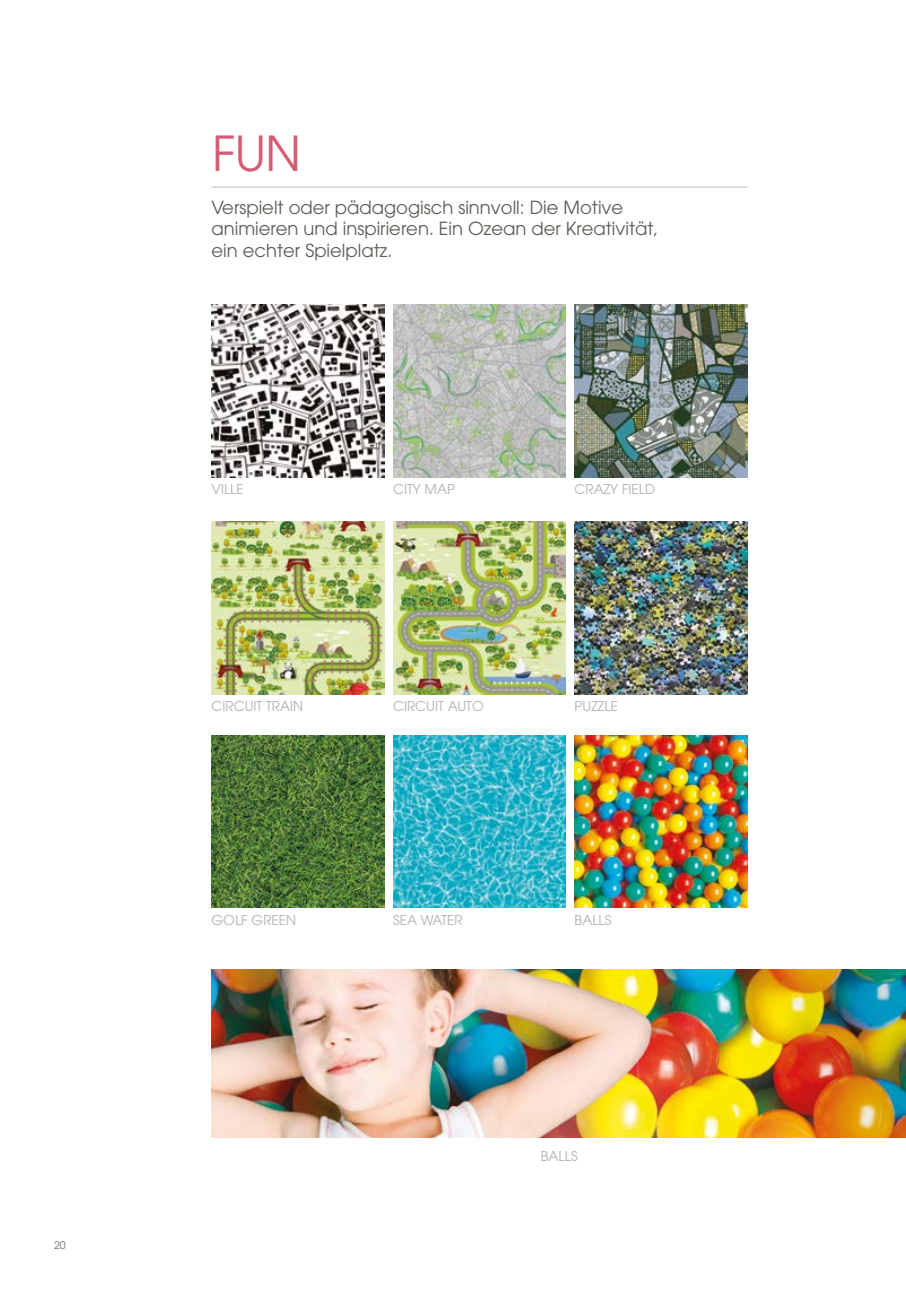
<style>
.page{position:relative;width:906px;height:1289px;background:#fff}
.page>*{position:absolute;margin:0;border:0;box-sizing:border-box;transform-origin:0 0}
.t1{font:48px "ITC Avant Garde Pro";color:#d45d73}
.t2{font:18px/21.6px "ITC Avant Garde Pro";color:#5d5d55}
.t3{font:13.5px "ITC Avant Garde Pro";color:#b3b2b2}
.t4{font:10.5px "ITC Avant Garde Pro";color:#706f6f}
</style>
<div class="page">
<hr style="left:905px;top:454px;width:1px;height:515px;background:#ededed">
<hr style="left:211px;top:186px;width:536px;height:2px;background:#d0d0d0">
<img style="left:574px;top:521px;width:173px;height:173px">
<img style="left:574px;top:735px;width:173px;height:172px">
<img style="left:574px;top:305px;width:173px;height:172px">
<img style="left:393px;top:735px;width:173px;height:172px">
<img style="left:393px;top:305px;width:173px;height:172px">
<img style="left:393px;top:521px;width:173px;height:173px">
<img style="left:211px;top:735px;width:173px;height:172px">
<img style="left:211px;top:305px;width:173px;height:172px">
<img style="left:211px;top:521px;width:173px;height:173px">
<img style="left:211px;top:969px;width:695px;height:168px">
<p class="t4" style="left:54px;top:1238px;width:13px">20</p>
<h1 class="t1" style="left:213px;top:123px;width:90px">FUN</h1>
<p class="t2" style="left:211px;top:196px;width:448px">Verspielt oder pädagogisch sinnvoll: Die Motive animieren und inspirieren. Ein Ozean der Kreativität, ein echter Spielplatz.</p>
<p class="t3" style="left:211px;top:480px;width:34px">VILLE</p>
<p class="t3" style="left:393px;top:480px;width:63px">CITY MAP</p>
<p class="t3" style="left:574px;top:480px;width:82px">CRAZY FIELD</p>
<p class="t3" style="left:211px;top:697px;width:93px">CIRCUIT TRAIN</p>
<p class="t3" style="left:393px;top:697px;width:92px">CIRCUIT AUTO</p>
<p class="t3" style="left:574px;top:697px;width:45px">PUZZLE</p>
<p class="t3" style="left:211px;top:912px;width:86px">GOLF GREEN</p>
<p class="t3" style="left:393px;top:912px;width:71px">SEA WATER</p>
<p class="t3" style="left:574px;top:912px;width:38px">BALLS</p>
<p class="t3" style="left:541px;top:1147px;width:38px">BALLS</p>
</div>
